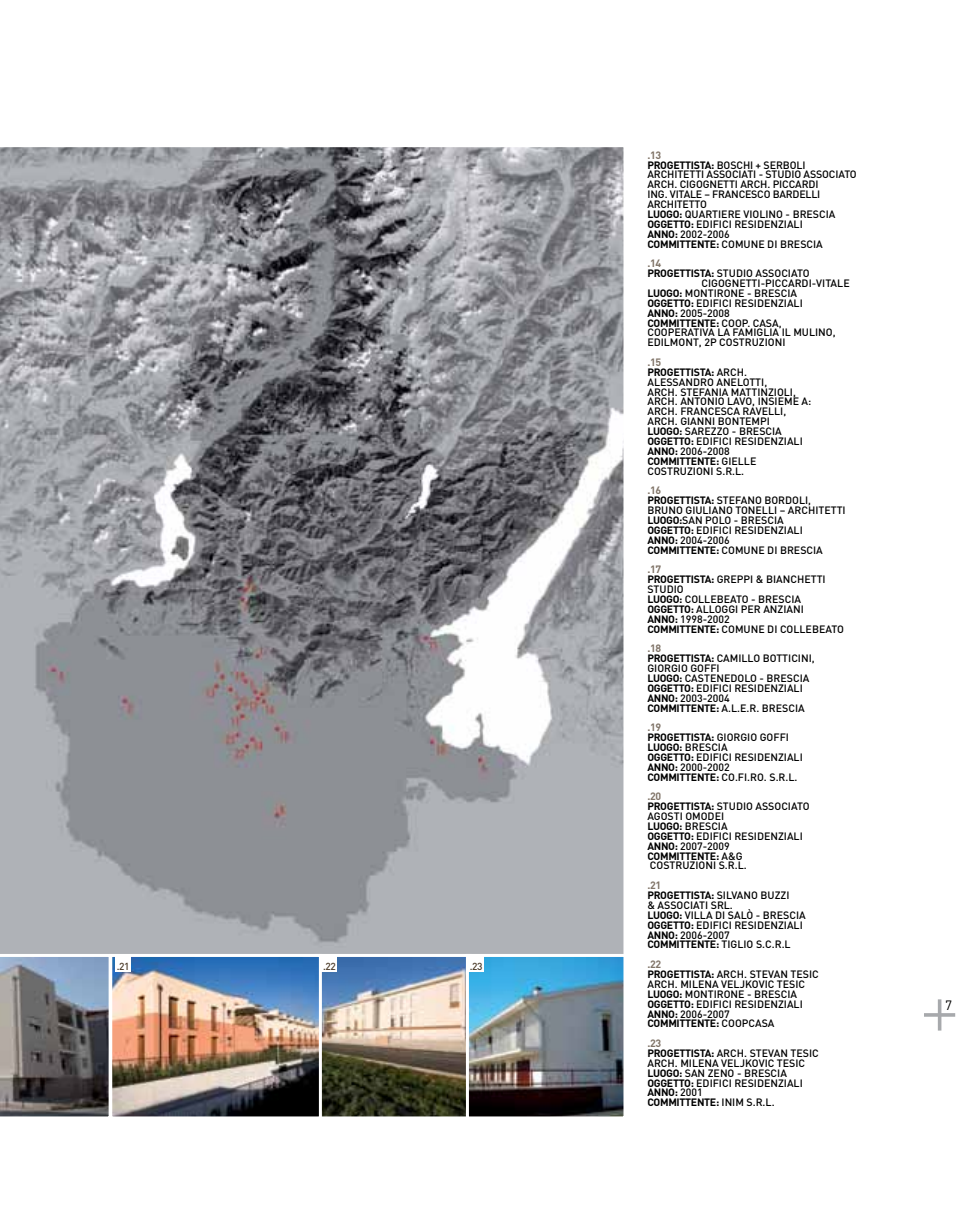
<style>
.page{position:relative;width:978px;height:1212px;background:#fff}
.page>*{position:absolute;margin:0;border:0;box-sizing:border-box;transform-origin:0 0}
.t1{font:13.35px "DIN";color:#000}
.ELENCO_CASE_BIANCHE{font:500 10.65px/9.9px "DIN";color:#000}
.ELENCO_CASE_BIANCHE-2{font:700 10.65px "DIN";letter-spacing:-.03em;color:#000}
.ELENCO_CASE_BIANCHE-3{font:700 10.65px "DIN";letter-spacing:-.03em;color:#817569}
.t2{font:500 10.2px "DIN";color:#4c3c2a}
.s1{font-weight:700}
.s2{font-weight:500}
</style>
<div class="page">
<svg style="left:924px;top:999px;width:31px;height:31px"></svg>
<svg style="left:0;top:147px;width:624px;height:805px;background:#929499"></svg>
<img style="left:0;top:952px;width:624px;height:165px">
<div style="left:115px;top:956px;width:16px;height:15px;background:#fff"></div>
<div style="left:321px;top:956px;width:16px;height:15px;background:#fff"></div>
<div style="left:468px;top:956px;width:15px;height:15px;background:#fff"></div>
<p class="t2" style="left:117px;top:960px;width:14px">.21</p>
<p class="t2" style="left:323px;top:960px;width:14px">.22</p>
<p class="t2" style="left:470px;top:960px;width:14px">.23</p>
<p class="ELENCO_CASE_BIANCHE-3" style="left:647px;top:148px;width:15px">.13</p>
<p class="ELENCO_CASE_BIANCHE" style="left:647px;top:159px;width:211px"><span class="s1">PROGETTISTA:</span> BOSCHI + SERBOLI<br>ARCHITETTI ASSOCIATI - STUDIO ASSOCIATO<br>ARCH. CIGOGNETTI ARCH. PICCARDI<br>ING. VITALE – FRANCESCO BARDELLI<br>ARCHITETTO</p>
<p class="ELENCO_CASE_BIANCHE" style="left:647px;top:209px;width:190px"><span class="s1">LUOGO:</span> QUARTIERE VIOLINO - BRESCIA</p>
<p class="ELENCO_CASE_BIANCHE" style="left:647px;top:219px;width:157px"><span class="s1">OGGETTO:</span> EDIFICI RESIDENZIALI</p>
<p class="ELENCO_CASE_BIANCHE" style="left:647px;top:228px;width:84px"><span class="s1">ANNO:</span> 2002-2006</p>
<p class="ELENCO_CASE_BIANCHE" style="left:647px;top:238px;width:177px"><span class="s1">COMMITTENTE:</span> COMUNE DI BRESCIA</p>
<p class="ELENCO_CASE_BIANCHE-3" style="left:647px;top:256px;width:15px">.14</p>
<p class="ELENCO_CASE_BIANCHE" style="left:701px;top:268px;width:150px;text-indent:-54px"><span class="s1">PROGETTISTA:</span> STUDIO ASSOCIATO<br>CIGOGNETTI-PICCARDI-VITALE</p>
<p class="ELENCO_CASE_BIANCHE" style="left:647px;top:288px;width:151px"><span class="s1">LUOGO:</span> MONTIRONE - BRESCIA</p>
<p class="ELENCO_CASE_BIANCHE" style="left:647px;top:298px;width:157px"><span class="s1">OGGETTO:</span> EDIFICI RESIDENZIALI</p>
<p class="ELENCO_CASE_BIANCHE" style="left:647px;top:307px;width:84px"><span class="s1">ANNO:</span> 2005-2008</p>
<p class="ELENCO_CASE_BIANCHE" style="left:647px;top:317px;width:190px"><span class="s1">COMMITTENTE:</span> COOP. CASA,<br>COOPERATIVA LA FAMIGLIA IL MULINO,<br>EDILMONT, 2P COSTRUZIONI</p>
<p class="ELENCO_CASE_BIANCHE-3" style="left:647px;top:355px;width:15px">.15</p>
<p class="ELENCO_CASE_BIANCHE" style="left:647px;top:367px;width:166px"><span class="s1">PROGETTISTA:</span> ARCH.<br>ALESSANDRO ANELOTTI,<br>ARCH. STEFANIA MATTINZIOLI,<br>ARCH. ANTONIO LAVO, INSIEME A:<br>ARCH. FRANCESCA RAVELLI,<br>ARCH. GIANNI BONTEMPI</p>
<p class="ELENCO_CASE_BIANCHE" style="left:647px;top:426px;width:136px"><span class="s1">LUOGO:</span> SAREZZO - BRESCIA</p>
<p class="ELENCO_CASE_BIANCHE" style="left:647px;top:436px;width:157px"><span class="s1">OGGETTO:</span> EDIFICI RESIDENZIALI</p>
<p class="ELENCO_CASE_BIANCHE" style="left:647px;top:446px;width:84px"><span class="s1">ANNO:</span> 2006-2008</p>
<p class="ELENCO_CASE_BIANCHE" style="left:647px;top:455px;width:111px"><span class="s1">COMMITTENTE:</span> GIELLE<br>COSTRUZIONI S.R.L.</p>
<p class="ELENCO_CASE_BIANCHE-3" style="left:647px;top:483px;width:15px">.16</p>
<p class="ELENCO_CASE_BIANCHE" style="left:647px;top:495px;width:200px"><span class="s1">PROGETTISTA:</span> STEFANO BORDOLI,<br>BRUNO GIULIANO TONELLI – ARCHITETTI</p>
<p class="ELENCO_CASE_BIANCHE" style="left:647px;top:515px;width:138px"><span class="s1">LUOGO:</span>SAN POLO - BRESCIA</p>
<p class="ELENCO_CASE_BIANCHE" style="left:647px;top:525px;width:157px"><span class="s1">OGGETTO:</span> EDIFICI RESIDENZIALI</p>
<p class="ELENCO_CASE_BIANCHE" style="left:647px;top:534px;width:84px"><span class="s1">ANNO:</span> 2004-2006</p>
<p class="ELENCO_CASE_BIANCHE" style="left:647px;top:544px;width:177px"><span class="s1">COMMITTENTE:</span> COMUNE DI BRESCIA</p>
<p class="ELENCO_CASE_BIANCHE-3" style="left:647px;top:562px;width:15px">.17</p>
<p class="ELENCO_CASE_BIANCHE" style="left:647px;top:574px;width:180px"><span class="s1">PROGETTISTA:</span> GREPPI &amp; BIANCHETTI<br>STUDIO</p>
<p class="ELENCO_CASE_BIANCHE" style="left:647px;top:594px;width:155px"><span class="s1">LUOGO:</span> COLLEBEATO - BRESCIA</p>
<p class="ELENCO_CASE_BIANCHE" style="left:647px;top:604px;width:158px"><span class="s1">OGGETTO:</span> ALLOGGI PER ANZIANI</p>
<p class="ELENCO_CASE_BIANCHE" style="left:647px;top:613px;width:84px"><span class="s1">ANNO:</span> 1998-2002</p>
<p class="ELENCO_CASE_BIANCHE" style="left:647px;top:623px;width:198px"><span class="s1">COMMITTENTE:</span> COMUNE DI COLLEBEATO</p>
<p class="ELENCO_CASE_BIANCHE-3" style="left:647px;top:641px;width:15px">.18</p>
<p class="ELENCO_CASE_BIANCHE" style="left:647px;top:653px;width:169px"><span class="s1">PROGETTISTA:</span> CAMILLO BOTTICINI,<br>GIORGIO GOFFI</p>
<p class="ELENCO_CASE_BIANCHE" style="left:647px;top:673px;width:164px"><span class="s1">LUOGO:</span> CASTENEDOLO - BRESCIA</p>
<p class="ELENCO_CASE_BIANCHE" style="left:647px;top:683px;width:157px"><span class="s1">OGGETTO:</span> EDIFICI RESIDENZIALI</p>
<p class="ELENCO_CASE_BIANCHE" style="left:647px;top:692px;width:84px"><span class="s1">ANNO:</span> 2003-2004</p>
<p class="ELENCO_CASE_BIANCHE" style="left:647px;top:702px;width:159px"><span class="s1">COMMITTENTE:</span> A.L.E.R. BRESCIA</p>
<p class="ELENCO_CASE_BIANCHE-3" style="left:647px;top:720px;width:15px">.19</p>
<p class="ELENCO_CASE_BIANCHE-2" style="left:647px;top:730px;width:143px">PROGETTISTA: <span class="s2">GIORGIO GOFFI</span></p>
<p class="ELENCO_CASE_BIANCHE" style="left:647px;top:742px;width:82px"><span class="s1">LUOGO:</span> BRESCIA</p>
<p class="ELENCO_CASE_BIANCHE" style="left:647px;top:752px;width:157px"><span class="s1">OGGETTO:</span> EDIFICI RESIDENZIALI</p>
<p class="ELENCO_CASE_BIANCHE" style="left:647px;top:761px;width:84px"><span class="s1">ANNO:</span> 2000-2002</p>
<p class="ELENCO_CASE_BIANCHE" style="left:647px;top:771px;width:152px"><span class="s1">COMMITTENTE:</span> CO.FI.RO. S.R.L.</p>
<p class="ELENCO_CASE_BIANCHE-3" style="left:647px;top:789px;width:15px">.20</p>
<p class="ELENCO_CASE_BIANCHE" style="left:647px;top:801px;width:164px"><span class="s1">PROGETTISTA:</span> STUDIO ASSOCIATO<br>AGOSTI OMODEI</p>
<p class="ELENCO_CASE_BIANCHE" style="left:647px;top:821px;width:82px"><span class="s1">LUOGO:</span> BRESCIA</p>
<p class="ELENCO_CASE_BIANCHE" style="left:647px;top:831px;width:157px"><span class="s1">OGGETTO:</span> EDIFICI RESIDENZIALI</p>
<p class="ELENCO_CASE_BIANCHE" style="left:647px;top:840px;width:84px"><span class="s1">ANNO:</span> 2007-2009</p>
<p class="ELENCO_CASE_BIANCHE" style="left:647px;top:850px;width:101px"><span class="s1">COMMITTENTE:</span> A&amp;G<br>COSTRUZIONI S.R.L.</p>
<p class="ELENCO_CASE_BIANCHE-3" style="left:647px;top:878px;width:15px">.21</p>
<p class="ELENCO_CASE_BIANCHE" style="left:647px;top:890px;width:144px"><span class="s1">PROGETTISTA:</span> SILVANO BUZZI &amp; ASSOCIATI SRL.</p>
<p class="ELENCO_CASE_BIANCHE" style="left:647px;top:910px;width:160px"><span class="s1">LUOGO:</span> VILLA DI SALÒ - BRESCIA</p>
<p class="ELENCO_CASE_BIANCHE" style="left:647px;top:919px;width:157px"><span class="s1">OGGETTO:</span> EDIFICI RESIDENZIALI</p>
<p class="ELENCO_CASE_BIANCHE" style="left:647px;top:929px;width:84px"><span class="s1">ANNO:</span> 2006-2007</p>
<p class="ELENCO_CASE_BIANCHE" style="left:647px;top:939px;width:145px"><span class="s1">COMMITTENTE:</span> TIGLIO S.C.R.L</p>
<p class="ELENCO_CASE_BIANCHE-3" style="left:647px;top:957px;width:15px">.22</p>
<p class="ELENCO_CASE_BIANCHE" style="left:647px;top:969px;width:173px"><span class="s1">PROGETTISTA:</span> ARCH. STEVAN TESIC<br>ARCH. MILENA VELJKOVIC TESIC</p>
<p class="ELENCO_CASE_BIANCHE" style="left:647px;top:988px;width:151px"><span class="s1">LUOGO:</span> MONTIRONE - BRESCIA</p>
<p class="ELENCO_CASE_BIANCHE" style="left:647px;top:998px;width:157px"><span class="s1">OGGETTO:</span> EDIFICI RESIDENZIALI</p>
<p class="ELENCO_CASE_BIANCHE" style="left:647px;top:1008px;width:84px"><span class="s1">ANNO:</span> 2006-2007</p>
<p class="ELENCO_CASE_BIANCHE-2" style="left:647px;top:1016px;width:129px">COMMITTENTE: <span class="s2">COOPCASA</span></p>
<p class="ELENCO_CASE_BIANCHE-3" style="left:647px;top:1036px;width:15px">.23</p>
<p class="ELENCO_CASE_BIANCHE" style="left:647px;top:1048px;width:173px"><span class="s1">PROGETTISTA:</span> ARCH. STEVAN TESIC<br>ARCH. MILENA VELJKOVIC TESIC</p>
<p class="ELENCO_CASE_BIANCHE" style="left:647px;top:1067px;width:141px"><span class="s1">LUOGO:</span> SAN ZENO - BRESCIA</p>
<p class="ELENCO_CASE_BIANCHE" style="left:647px;top:1077px;width:157px"><span class="s1">OGGETTO:</span> EDIFICI RESIDENZIALI</p>
<p class="ELENCO_CASE_BIANCHE-2" style="left:647px;top:1086px;width:57px">ANNO: <span class="s2">2001</span></p>
<p class="ELENCO_CASE_BIANCHE-2" style="left:647px;top:1095px;width:129px">COMMITTENTE: <span class="s2">INIM S.R.L.</span></p>
<p class="t1" style="left:945px;top:997px;width:8px">7</p>
</div>
